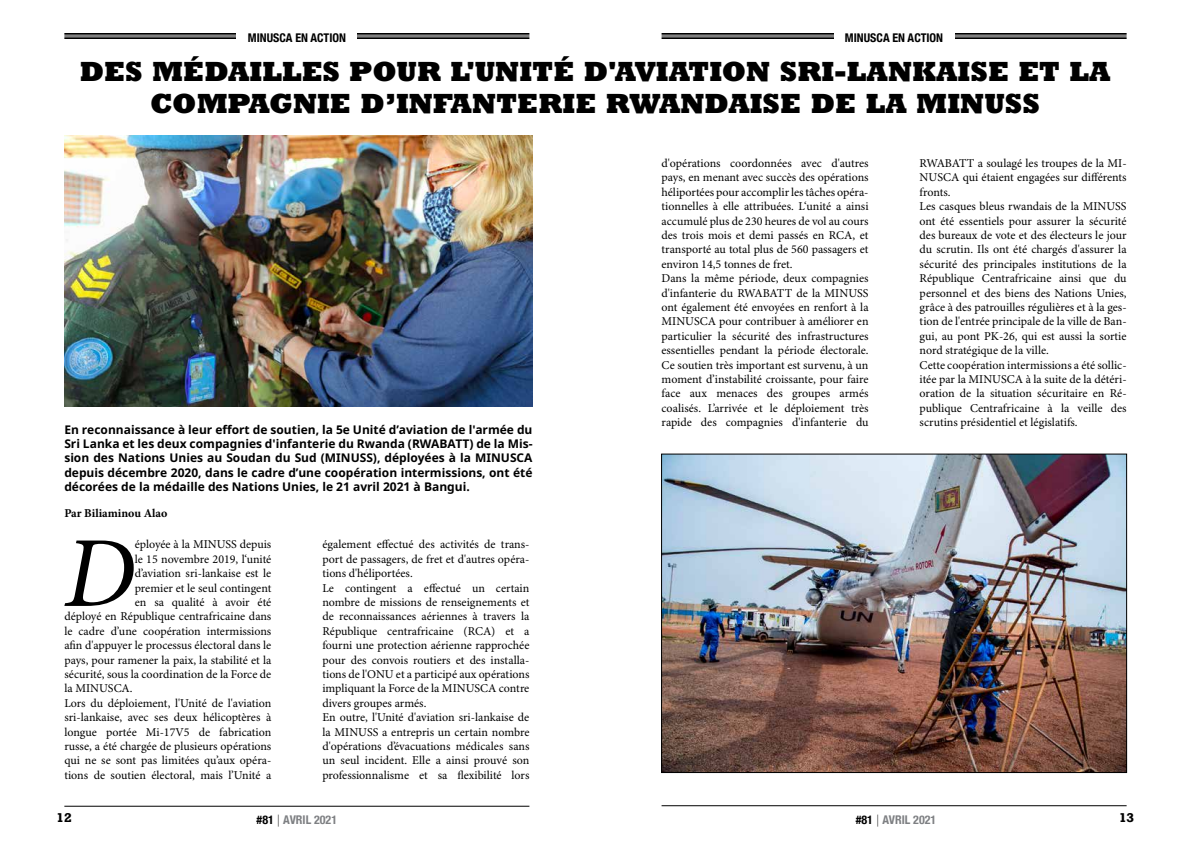
<style>
.page{position:relative;width:1191px;height:842px;background:#fff}
.page>*{position:absolute;margin:0;border:0;box-sizing:border-box;transform-origin:0 0}
.t1{font:italic 100.8px "Minion Pro";color:#000}
.t2{font:800 26px/31.2px "Rockwell Nova";color:#000;text-align:center}
.t3{font:12px/14.4px "Minion Pro";color:#000}
.t4{font:700 12px/14.4px "Noto Sans";color:#000;text-align:justify}
.t5{font:700 condensed 12px "Helvetica Neue";color:#000}
.t6{font:700 condensed 12px "Helvetica Neue";color:#7e8083}
.t7{font:700 12px "Minion Pro";color:#000}
.t8{font:700 12px "Rockwell";color:#000}
.s1{color:#000}
.s2{font-weight:100;font-stretch:normal;color:#000}
</style>
<div class="page">
<hr style="left:64px;top:806px;width:465px;height:1px;background:#000">
<hr style="left:64px;top:33px;width:465px;height:2px;background:#000">
<hr style="left:64px;top:36px;width:465px;height:1px;background:#000">
<hr style="left:64px;top:37px;width:465px;height:2px;background:#000">
<div style="left:237px;top:26px;width:120px;height:20px;background:#fff"></div>
<img style="left:64px;top:136px;width:468px;height:271px">
<hr style="left:661px;top:805px;width:465px;height:1px;background:#000">
<hr style="left:661px;top:33px;width:465px;height:2px;background:#000">
<hr style="left:661px;top:36px;width:465px;height:1px;background:#000">
<hr style="left:661px;top:37px;width:465px;height:2px;background:#000">
<div style="left:834px;top:26px;width:120px;height:20px;background:#fff"></div>
<img style="left:663px;top:456px;width:461px;height:315px">
<div style="left:661px;top:454px;width:465px;height:319px;border:1px solid #000"></div>
<p class="t5" style="left:248px;top:28px;width:100px">MINUSCA EN ACTION</p>
<p class="t5" style="left:845px;top:28px;width:100px">MINUSCA EN ACTION</p>
<h2 class="t2" style="left:80px;top:55px;width:1032px">DES MÉDAILLES POUR L'UNITÉ D'AVIATION SRI-LANKAISE ET LA<br>COMPAGNIE D’INFANTERIE RWANDAISE DE LA MINUSS</h2>
<p class="t4" style="left:64px;top:422px;width:470px">En reconnaissance à leur effort de soutien, la 5e Unité d’aviation de l'armée du Sri Lanka et les deux compagnies d'infanterie du Rwanda (RWABATT) de la Mis&shy;sion des Nations Unies au Soudan du Sud (MINUSS), déployées à la MINUSCA depuis décembre 2020, dans le cadre d’une coopération intermissions, ont été décorées de la médaille des Nations Unies, le 21 avril 2021 à Bangui.</p>
<p class="t7" style="left:64px;top:505px;width:105px">Par Biliaminou Alao</p>
<h1 class="t1" style="left:63px;top:505px;width:73px">D</h1>
<p class="t3" style="left:135px;top:538px;width:138px">éployée à la MINUSS depuis</p>
<p class="t3" style="left:322px;top:538px;width:208px">également effectué des activités de trans&shy;port de passagers, de fret et d'autres opéra&shy;tions d'héliportées.<br>Le contingent a effectué un certain nombre de missions de renseignements et de reconnaissances aériennes à travers la République centrafricaine (RCA) et a fourni une protection aérienne rapprochée pour des convois routiers et des installa&shy;tions de l'ONU et a participé aux opérations impliquant la Force de la MINUSCA contre divers groupes armés.<br>En outre, l'Unité d'aviation sri-lankaise de la MINUSS a entrepris un certain nombre d'opérations d’évacuations médicales sans un seul incident. Elle a ainsi prouvé son professionnalisme et sa flexibilité lors</p>
<p class="t3" style="left:135px;top:552px;width:138px">le 15 novembre 2019, l‘unité</p>
<p class="t3" style="left:135px;top:567px;width:138px">d’aviation sri-lankaise est le</p>
<p class="t3" style="left:135px;top:581px;width:138px">premier et le seul contingent</p>
<p class="t3" style="left:135px;top:595px;width:138px">en sa qualité à avoir été</p>
<p class="t3" style="left:64px;top:610px;width:208px">déployé en République centrafricaine dans</p>
<p class="t3" style="left:64px;top:624px;width:208px">le cadre d’une coopération intermissions</p>
<p class="t3" style="left:64px;top:639px;width:208px">afin d'appuyer le processus électoral dans le</p>
<p class="t3" style="left:64px;top:653px;width:208px">pays, pour ramener la paix, la stabilité et la</p>
<p class="t3" style="left:64px;top:667px;width:208px">sécurité, sous la coordination de la Force de</p>
<p class="t3" style="left:64px;top:682px;width:70px">la MINUSCA.</p>
<p class="t3" style="left:64px;top:696px;width:208px">Lors du déploiement, l'Unité de l'aviation</p>
<p class="t3" style="left:64px;top:711px;width:208px">sri-lankaise, avec ses deux hélicoptères à</p>
<p class="t3" style="left:64px;top:725px;width:208px">longue portée Mi-17V5 de fabrication</p>
<p class="t3" style="left:64px;top:739px;width:208px">russe, a été chargée de plusieurs opérations</p>
<p class="t3" style="left:64px;top:754px;width:208px">qui ne se sont pas limitées qu’aux opéra-</p>
<p class="t3" style="left:64px;top:768px;width:208px">tions de soutien électoral, mais l’Unité a</p>
<p class="t8" style="left:57px;top:810px;width:17px">12</p>
<p class="t6" style="left:257px;top:809px;width:82px"><span class="s1">#81</span> <span class="s2">|</span> AVRIL 2021</p>
<p class="t3" style="left:661px;top:156px;width:208px">d'opérations coordonnées avec d'autres pays, en menant avec succès des opérations héliportées pour accomplir les tâches opéra&shy;tionnelles à elle attribuées. L‘unité a ainsi accumulé plus de 230 heures de vol au cours des trois mois et demi passés en RCA, et transporté au total plus de 560 passagers et environ 14,5 tonnes de fret.<br>Dans la même période, deux compagnies d'infanterie du RWABATT de la MINUSS ont également été envoyées en renfort à la MINUSCA pour contribuer à améliorer en particulier la sécurité des infrastructures essentielles pendant la période électorale.<br>Ce soutien très important est survenu, à un moment d’instabilité croissante, pour faire face aux menaces des groupes armés coalisés. L’arrivée et le déploiement très rapide des compagnies d'infanterie du</p>
<p class="t3" style="left:919px;top:156px;width:208px">RWABATT a soulagé les troupes de la MI-NUSCA qui étaient engagées sur différents fronts.<br>Les casques bleus rwandais de la MINUSS ont été essentiels pour assurer la sécurité des bureaux de vote et des électeurs le jour du scrutin. Ils ont été chargés d'assurer la sécurité des principales institutions de la République Centrafricaine ainsi que du personnel et des biens des Nations Unies, grâce à des patrouilles régulières et à la ges&shy;tion de l'entrée principale de la ville de Ban&shy;gui, au pont PK-26, qui est aussi la sortie nord stratégique de la ville.<br>Cette coopération intermissions a été sollic&shy;itée par la MINUSCA à la suite de la détéri&shy;oration de la situation sécuritaire en Ré&shy;publique Centrafricaine à la veille des scrutins présidentiel et législatifs.</p>
<p class="t6" style="left:855px;top:809px;width:82px"><span class="s1">#81</span> <span class="s2">|</span> AVRIL 2021</p>
<p class="t8" style="left:1119px;top:810px;width:17px">13</p>
</div>
